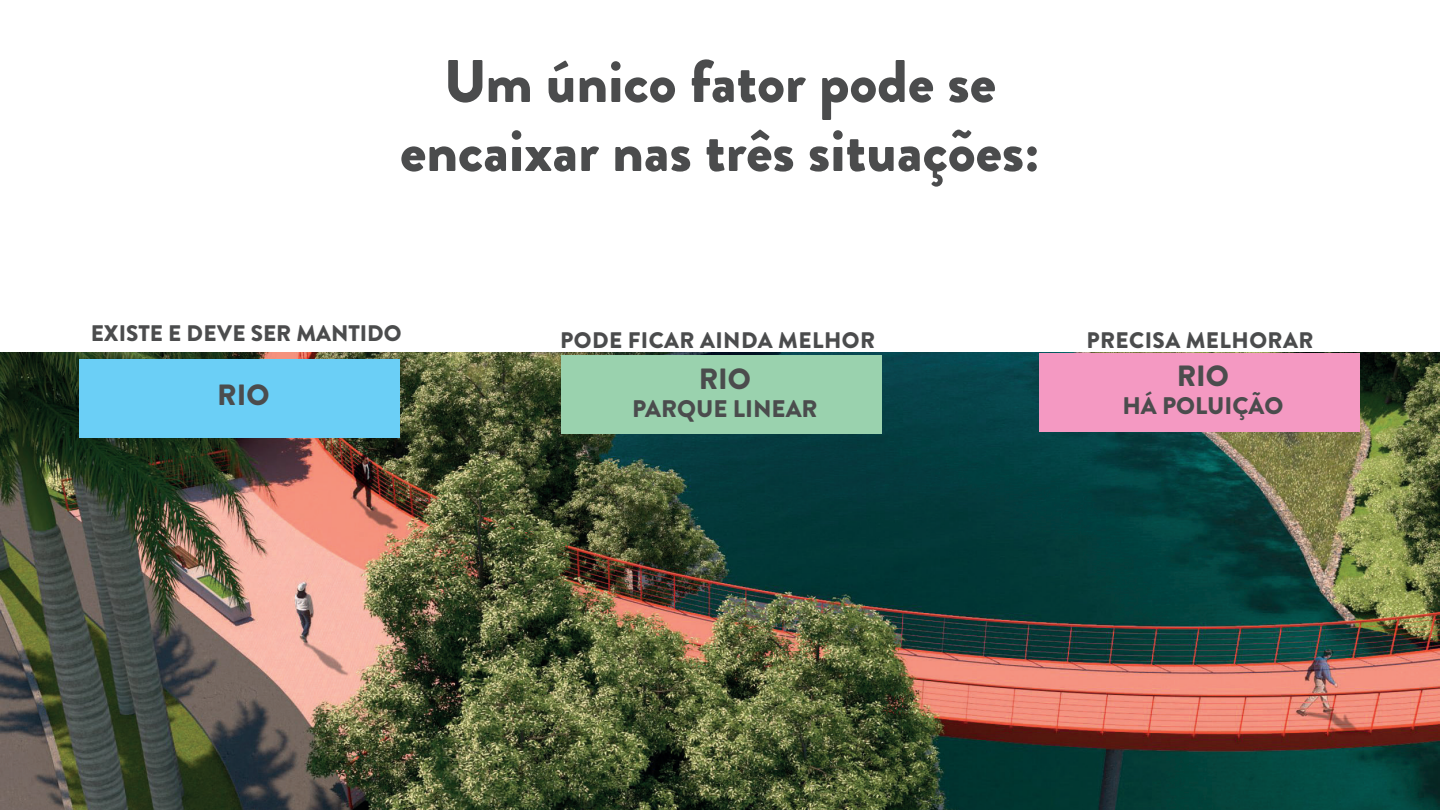
<style>
.page{position:relative;width:1440px;height:810px;background:#fff}
.page>*{position:absolute;margin:0;border:0;box-sizing:border-box;transform-origin:0 0}
.t1{font:900 60px/69px "Brandon Grotesque";color:#4b4c4d;text-align:center}
.t2{font:900 29.25px "Brandon Grotesque";color:#4b4c4d}
.t3{font:900 24px "Brandon Grotesque";color:#4b4c4d}
.t4{font:900 22.5px "Brandon Grotesque";letter-spacing:.02em;color:#4b4c4d}
.t5{font:900 22.5px "Brandon Grotesque";color:#4b4c4d}
</style>
<div class="page">
<img style="left:0;top:353px;width:1440px;height:457px">
<div style="left:1039px;top:353px;width:321px;height:78px;background:#f499c2"></div>
<div style="left:80px;top:359px;width:320px;height:79px;background:#6bcff6"></div>
<div style="left:561px;top:356px;width:321px;height:78px;background:#9ad2ae"></div>
<p class="t1" style="left:400px;top:48px;width:641px">Um único fator pode se encaixar nas três situações:</p>
<p class="t5" style="left:91px;top:318px;width:312px">EXISTE E DEVE SER MANTIDO</p>
<p class="t4" style="left:560px;top:324px;width:317px">PODE FICAR AINDA MELHOR</p>
<p class="t4" style="left:1086px;top:324px;width:229px">PRECISA MELHORAR</p>
<p class="t2" style="left:1177px;top:355px;width:54px">RIO</p>
<p class="t2" style="left:699px;top:358px;width:54px">RIO</p>
<p class="t3" style="left:632px;top:392px;width:187px">PARQUE LINEAR</p>
<p class="t2" style="left:217px;top:375px;width:54px">RIO</p>
<p class="t3" style="left:1122px;top:389px;width:162px">HÁ POLUIÇÃO</p>
</div>
